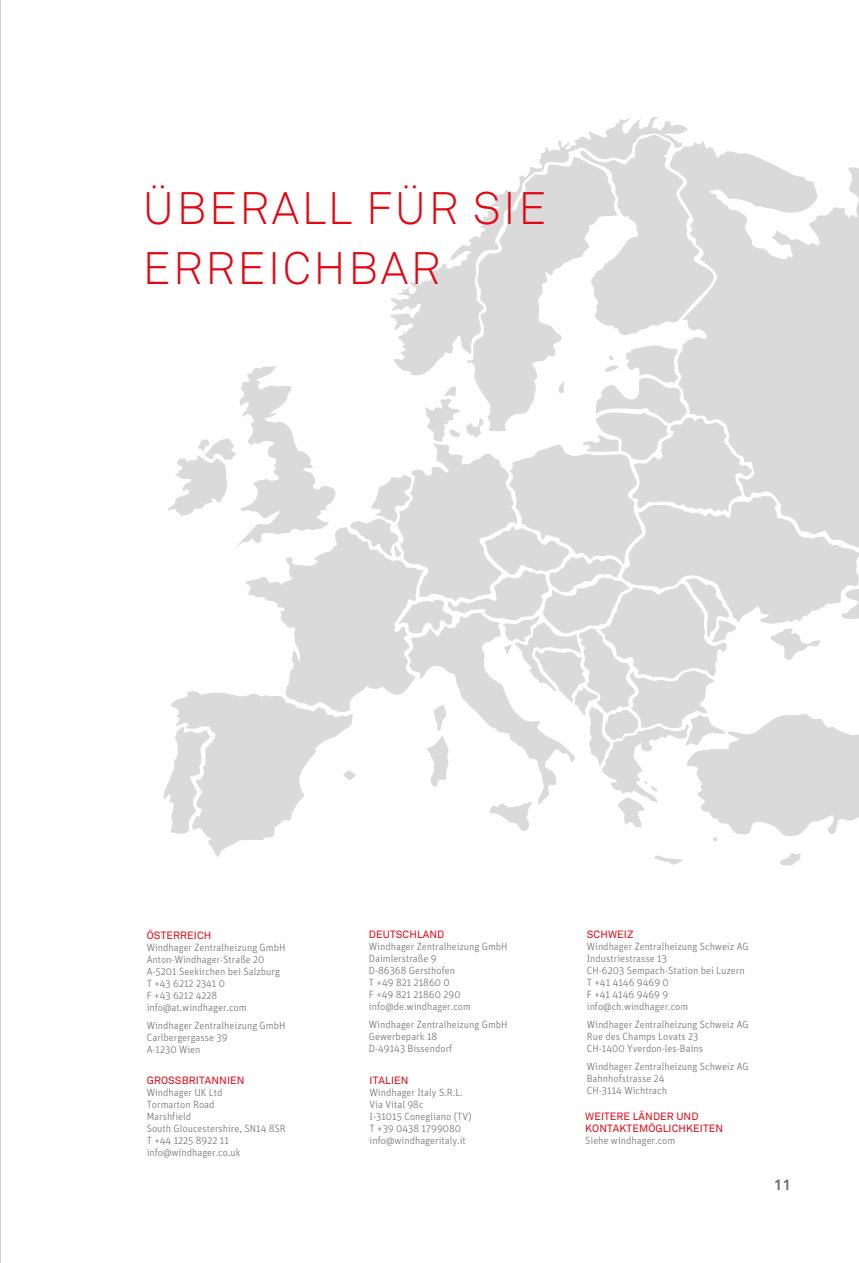
<style>
.page{position:relative;width:859px;height:1263px;background:#fff}
.page>*{position:absolute;margin:0;border:0;box-sizing:border-box;transform-origin:0 0}
.t1{font:300 45px/60px "Akkurat Pro";letter-spacing:.06em;color:#e30613}
.t2{font:700 15px "Akkurat Pro";color:#706f6f}
.t3{font:300 10.5px/12px "Unit OT";color:#706f6f}
.t4{font:10.5px/12px "Akkurat Pro";letter-spacing:.01em;color:#e30613}
</style>
<div class="page">
<hr style="left:0;top:0;width:1px;height:1263px;background:#9d9d9c">
<svg style="left:163px;top:117px;width:696px;height:749px"></svg>
<h1 class="t1" style="left:143px;top:178px;width:405px">ÜBERALL FÜR SIE<br>ERREICHBAR</h1>
<p class="t4" style="left:147px;top:929px;width:66px">ÖSTERREICH</p>
<p class="t3" style="left:147px;top:941px;width:140px">Windhager Zentralheizung GmbH<br>Anton-Windhager-Straße 20<br>A-5201 Seekirchen bei Salzburg<br>T +43 6212 2341 0<br>F +43 6212 4228 info@at.windhager.com</p>
<p class="t3" style="left:147px;top:1019px;width:140px">Windhager Zentralheizung GmbH<br>Carlbergergasse 39<br>A-1230 Wien</p>
<p class="t4" style="left:147px;top:1074px;width:99px">GROSSBRITANNIEN</p>
<p class="t3" style="left:147px;top:1086px;width:141px">Windhager UK Ltd<br>Tormarton Road<br>Marshfield<br>South Gloucestershire, SN14 8SR<br>T +44 1225 8922 11 info@windhager.co.uk</p>
<p class="t4" style="left:369px;top:928px;width:77px">DEUTSCHLAND</p>
<p class="t3" style="left:369px;top:940px;width:140px">Windhager Zentralheizung GmbH<br>Daimlerstraße 9<br>D-86368 Gersthofen<br>T +49 821 21860 0<br>F +49 821 21860 290 info@de.windhager.com</p>
<p class="t3" style="left:369px;top:1018px;width:140px">Windhager Zentralheizung GmbH<br>Gewerbepark 18<br>D-49143 Bissendorf</p>
<p class="t4" style="left:370px;top:1075px;width:40px">ITALIEN</p>
<p class="t3" style="left:370px;top:1087px;width:103px">Windhager Italy S.R.L.<br>Via Vital 98c<br>I-31015 Conegliano (TV)<br>T +39 0438 1799080 info@windhageritaly.it</p>
<p class="t4" style="left:587px;top:928px;width:48px">SCHWEIZ</p>
<p class="t3" style="left:587px;top:940px;width:163px">Windhager Zentralheizung Schweiz AG<br>Industriestrasse 13<br>CH-6203 Sempach-Station bei Luzern<br>T +41 4146 9469 0<br>F +41 4146 9469 9 info@ch.windhager.com</p>
<p class="t3" style="left:587px;top:1018px;width:163px">Windhager Zentralheizung Schweiz AG<br>Rue des Champs Lovats 23<br>CH-1400 Yverdon-les-Bains</p>
<p class="t3" style="left:587px;top:1060px;width:163px">Windhager Zentralheizung Schweiz AG<br>Bahnhofstrasse 24<br>CH-3114 Wichtrach</p>
<p class="t4" style="left:585px;top:1110px;width:139px">WEITERE LÄNDER UND<br>KONTAKTEMÖGLICHKEITEN</p>
<p class="t3" style="left:585px;top:1135px;width:92px">Siehe windhager.com</p>
<h2 class="t2" style="left:774px;top:1175px;width:19px">11</h2>
</div>
